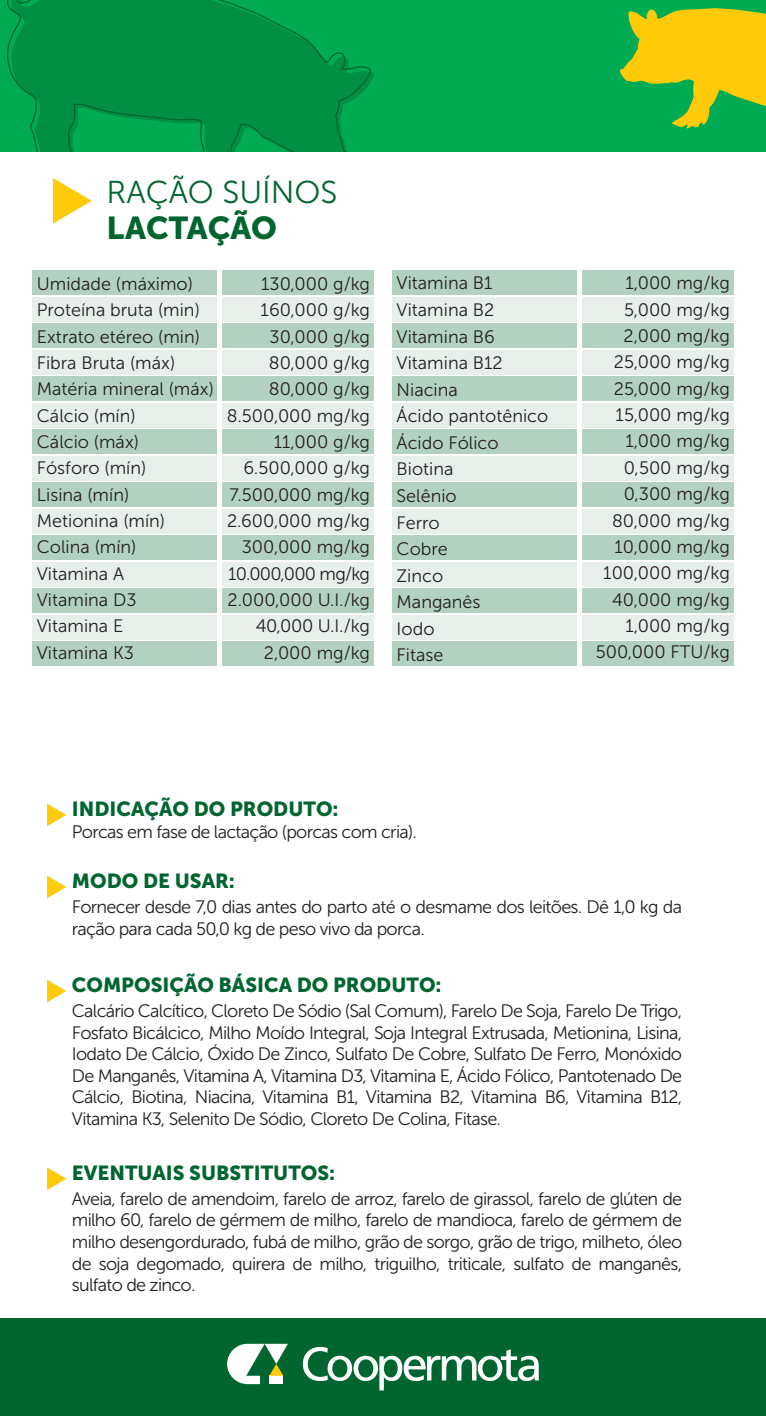
<style>
.page{position:relative;width:766px;height:1416px;background:#fff}
.page>*{position:absolute;margin:0;border:0;box-sizing:border-box;transform-origin:0 0}
.t1{font:31.5px "Museo Sans 300";color:#00652e}
.t2{font:31.5px "Museo Sans 900";letter-spacing:-.005em;color:#00652e}
.t3{font:20.25px "Museo Sans 900";color:#00652e}
.t4{font:18px/26.3px "Museo Sans 300";color:#231f20;text-align:justify}
.t5{font:18px/21.6px "Museo Sans 300";letter-spacing:-.04em;color:#231f20}
</style>
<div class="page">
<div style="left:0;top:1317px;width:765px;height:98px;background:#00652e"></div>
<div style="left:0;top:0;width:765px;height:151px;background:#00ab54"></div>
<svg style="left:303px;top:1346px;width:235px;height:44px"></svg>
<svg style="left:227px;top:1343px;width:61px;height:40px"></svg>
<svg style="left:53px;top:178px;width:39px;height:46px"></svg>
<svg style="left:47px;top:875px;width:19px;height:23px"></svg>
<svg style="left:47px;top:803px;width:19px;height:23px"></svg>
<svg style="left:47px;top:979px;width:19px;height:23px"></svg>
<svg style="left:47px;top:1167px;width:19px;height:22px"></svg>
<svg style="left:7px;top:0;width:364px;height:151px;fill:#008f44"></svg>
<svg style="left:619px;top:8px;width:146px;height:121px"></svg>
<div style="left:32px;top:271px;width:185px;height:24px;background:#b3d1c0"></div>
<div style="left:32px;top:297px;width:185px;height:24px;background:#e6efea"></div>
<div style="left:222px;top:271px;width:152px;height:24px;background:#b3d1c0"></div>
<div style="left:222px;top:297px;width:152px;height:24px;background:#e6efea"></div>
<div style="left:32px;top:324px;width:185px;height:24px;background:#b3d1c0"></div>
<div style="left:32px;top:350px;width:185px;height:24px;background:#e6efea"></div>
<div style="left:222px;top:324px;width:152px;height:24px;background:#b3d1c0"></div>
<div style="left:222px;top:350px;width:152px;height:24px;background:#e6efea"></div>
<div style="left:32px;top:376px;width:185px;height:25px;background:#b3d1c0"></div>
<div style="left:32px;top:403px;width:185px;height:24px;background:#e6efea"></div>
<div style="left:222px;top:376px;width:152px;height:25px;background:#b3d1c0"></div>
<div style="left:222px;top:403px;width:152px;height:24px;background:#e6efea"></div>
<div style="left:32px;top:429px;width:185px;height:25px;background:#b3d1c0"></div>
<div style="left:32px;top:456px;width:185px;height:24px;background:#e6efea"></div>
<div style="left:222px;top:429px;width:152px;height:25px;background:#b3d1c0"></div>
<div style="left:222px;top:456px;width:152px;height:24px;background:#e6efea"></div>
<div style="left:32px;top:482px;width:185px;height:25px;background:#b3d1c0"></div>
<div style="left:32px;top:509px;width:185px;height:24px;background:#e6efea"></div>
<div style="left:222px;top:482px;width:152px;height:25px;background:#b3d1c0"></div>
<div style="left:222px;top:509px;width:152px;height:24px;background:#e6efea"></div>
<div style="left:32px;top:535px;width:185px;height:25px;background:#b3d1c0"></div>
<div style="left:32px;top:562px;width:185px;height:24px;background:#e6efea"></div>
<div style="left:222px;top:535px;width:152px;height:25px;background:#b3d1c0"></div>
<div style="left:222px;top:562px;width:152px;height:24px;background:#e6efea"></div>
<div style="left:392px;top:562px;width:184px;height:24px;background:#e6efea"></div>
<div style="left:582px;top:562px;width:151px;height:24px;background:#e6efea"></div>
<div style="left:32px;top:588px;width:185px;height:25px;background:#b3d1c0"></div>
<div style="left:222px;top:588px;width:152px;height:25px;background:#b3d1c0"></div>
<div style="left:32px;top:615px;width:185px;height:24px;background:#e6efea"></div>
<div style="left:222px;top:615px;width:152px;height:24px;background:#e6efea"></div>
<div style="left:32px;top:641px;width:185px;height:24px;background:#b3d1c0"></div>
<div style="left:222px;top:641px;width:152px;height:24px;background:#b3d1c0"></div>
<div style="left:392px;top:588px;width:184px;height:25px;background:#b3d1c0"></div>
<div style="left:582px;top:588px;width:151px;height:25px;background:#b3d1c0"></div>
<div style="left:392px;top:615px;width:184px;height:24px;background:#e6efea"></div>
<div style="left:582px;top:615px;width:151px;height:24px;background:#e6efea"></div>
<div style="left:392px;top:641px;width:184px;height:24px;background:#b3d1c0"></div>
<div style="left:582px;top:641px;width:151px;height:24px;background:#b3d1c0"></div>
<div style="left:392px;top:271px;width:184px;height:24px;background:#b3d1c0"></div>
<div style="left:392px;top:297px;width:184px;height:24px;background:#e6efea"></div>
<div style="left:582px;top:271px;width:151px;height:24px;background:#b3d1c0"></div>
<div style="left:582px;top:297px;width:151px;height:24px;background:#e6efea"></div>
<div style="left:392px;top:324px;width:184px;height:24px;background:#b3d1c0"></div>
<div style="left:392px;top:350px;width:184px;height:24px;background:#e6efea"></div>
<div style="left:582px;top:324px;width:151px;height:24px;background:#b3d1c0"></div>
<div style="left:582px;top:350px;width:151px;height:24px;background:#e6efea"></div>
<div style="left:392px;top:376px;width:184px;height:25px;background:#b3d1c0"></div>
<div style="left:392px;top:403px;width:184px;height:24px;background:#e6efea"></div>
<div style="left:582px;top:376px;width:151px;height:25px;background:#b3d1c0"></div>
<div style="left:582px;top:403px;width:151px;height:24px;background:#e6efea"></div>
<div style="left:392px;top:429px;width:184px;height:25px;background:#b3d1c0"></div>
<div style="left:392px;top:456px;width:184px;height:24px;background:#e6efea"></div>
<div style="left:582px;top:429px;width:151px;height:25px;background:#b3d1c0"></div>
<div style="left:582px;top:456px;width:151px;height:24px;background:#e6efea"></div>
<div style="left:392px;top:482px;width:184px;height:25px;background:#b3d1c0"></div>
<div style="left:392px;top:509px;width:184px;height:24px;background:#e6efea"></div>
<div style="left:582px;top:482px;width:151px;height:25px;background:#b3d1c0"></div>
<div style="left:582px;top:509px;width:151px;height:24px;background:#e6efea"></div>
<div style="left:392px;top:535px;width:184px;height:25px;background:#b3d1c0"></div>
<div style="left:582px;top:535px;width:151px;height:25px;background:#b3d1c0"></div>
<h1 class="t1" style="left:107px;top:175px;width:232px">RAÇÃO SUÍNOS</h1>
<h1 class="t2" style="left:107px;top:210px;width:172px">LACTAÇÃO</h1>
<p class="t4" style="left:37px;top:271px;width:178px;text-align:left">Umidade (máximo)<br>Proteína bruta (min)<br>Extrato etéreo (min)<br>Fibra Bruta (máx)<br>Matéria mineral (máx)<br>Cálcio (mín)<br>Cálcio (máx)<br>Fósforo (mín)<br>Lisina (mín)<br>Metionina (mín)<br>Colina (mín)<br>Vitamina A<br>Vitamina D3<br>Vitamina E<br>Vitamina K3</p>
<p class="t4" style="left:227px;top:271px;width:145px;text-align:right">130,000 g/kg<br>160,000 g/kg<br>30,000 g/kg<br>80,000 g/kg<br>80,000 g/kg<br>8.500,000 mg/kg<br>11,000 g/kg<br>6.500,000 g/kg<br>7.500,000 mg/kg<br>2.600,000 mg/kg<br>300,000 mg/kg<br>10.000,000 mg/kg<br>2.000,000 U.I./kg<br>40,000 U.I./kg<br>2,000 mg/kg</p>
<p class="t4" style="left:396px;top:270px;width:153px;text-align:left">Vitamina B1<br>Vitamina B2<br>Vitamina B6<br>Vitamina B12<br>Niacina<br>Ácido pantotênico<br>Ácido Fólico<br>Biotina<br>Selênio<br>Ferro<br>Cobre<br>Zinco<br>Manganês<br>Iodo<br>Fitase</p>
<p class="t4" style="left:595px;top:270px;width:136px;text-align:right">1,000 mg/kg<br>5,000 mg/kg<br>2,000 mg/kg<br>25,000 mg/kg<br>25,000 mg/kg<br>15,000 mg/kg<br>1,000 mg/kg<br>0,500 mg/kg<br>0,300 mg/kg<br>80,000 mg/kg<br>10,000 mg/kg<br>100,000 mg/kg<br>40,000 mg/kg<br>1,000 mg/kg<br>500,000 FTU/kg</p>
<p class="t3" style="left:72px;top:797px;width:268px">INDICAÇÃO DO PRODUTO:</p>
<p class="t5" style="left:72px;top:821px;width:346px">Porcas em fase de lactação (porcas com cria).</p>
<p class="t3" style="left:72px;top:869px;width:165px">MODO DE USAR:</p>
<p class="t5" style="left:72px;top:896px;width:611px">Fornecer desde 7,0 dias antes do parto até o desmame dos leitões. Dê 1,0 kg da ração para cada 50,0 kg de peso vivo da porca.</p>
<p class="t3" style="left:72px;top:973px;width:371px">COMPOSIÇÃO BÁSICA DO PRODUTO:</p>
<p class="t4" style="left:72px;top:999px;width:611px;line-height:21.6px">Calcário Calcítico, Cloreto De Sódio (Sal Comum), Farelo De Soja, Farelo De Trigo, Fosfato Bicálcico, Milho Moído Integral, Soja Integral Extrusada, Metionina, Lisina, Iodato De Cálcio, Óxido De Zinco, Sulfato De Cobre, Sulfato De Ferro, Monóxido De Manganês, Vitamina A, Vitamina D3, Vitamina E, Ácido Fólico, Pantotenado De Cálcio, Biotina, Niacina, Vitamina B1, Vitamina B2, Vitamina B6, Vitamina B12, Vitamina K3, Selenito De Sódio, Cloreto De Colina, Fitase.</p>
<p class="t3" style="left:72px;top:1160px;width:265px">EVENTUAIS SUBSTITUTOS:</p>
<p class="t4" style="left:72px;top:1187px;width:611px;line-height:21.6px">Aveia, farelo de amendoim, farelo de arroz, farelo de girassol, farelo de glúten de milho 60, farelo de gérmem de milho, farelo de mandioca, farelo de gérmem de milho desengordurado, fubá de milho, grão de sorgo, grão de trigo, milheto, óleo de soja degomado, quirera de milho, triguilho, triticale, sulfato de manganês, sulfato de zinco.</p>
</div>
